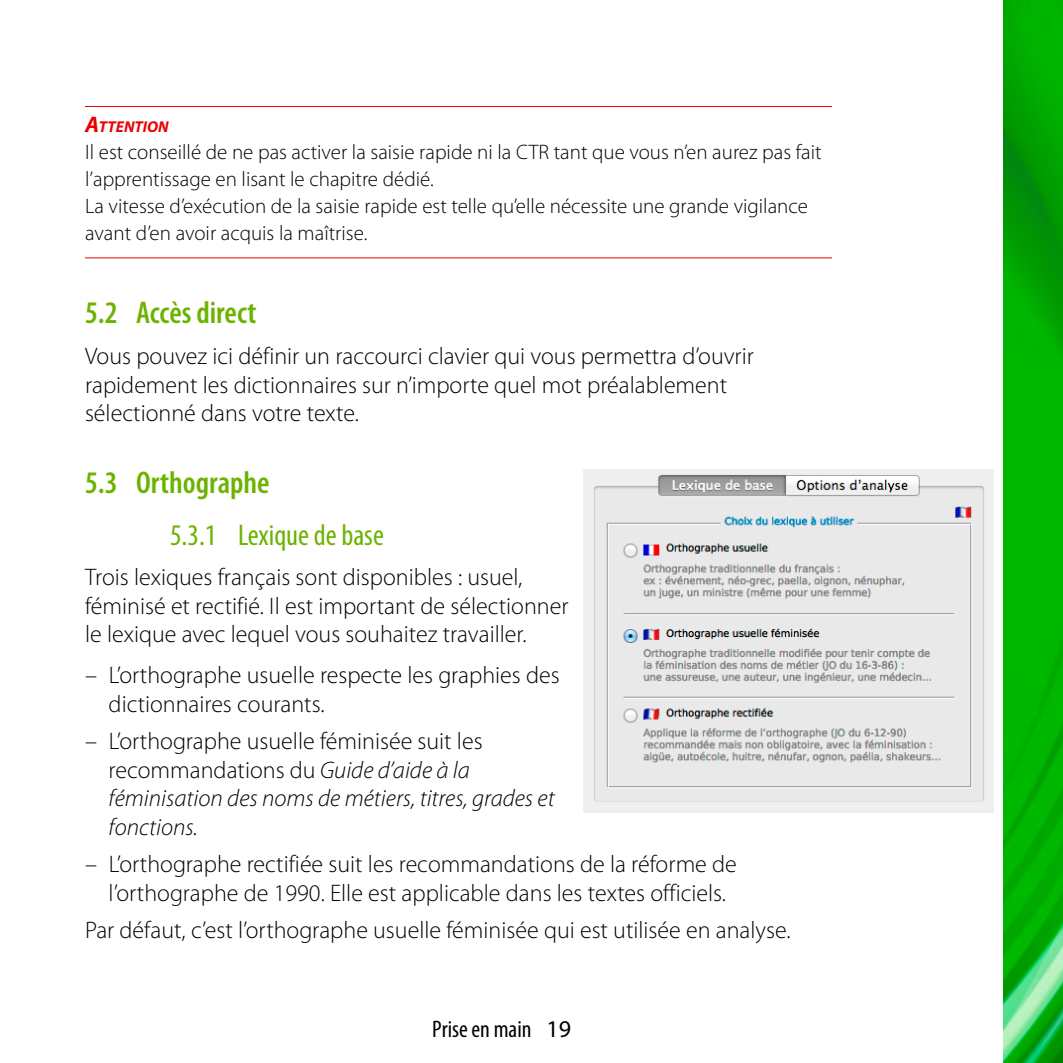
<style>
.page{position:relative;width:1063px;height:1063px;background:#fff}
.page>*{position:absolute;margin:0;border:0;box-sizing:border-box;transform-origin:0 0}
.t1{font:600 condensed 31.5px "Myriad Pro";color:#6cb300}
.t2{font:condensed 30px "Myriad Pro";color:#6cb300}
.t3{font:300 24px/28.5px "Myriad Pro";color:#000}
.t4{font:italic 300 24px/28.5px "Myriad Pro";color:#000}
.t5{font:condensed 24px "Myriad Pro";color:#000}
.t6{font:300 21px/27px "Myriad Pro";color:#000}
.t7{font:italic 700 15.6px "Myriad Pro";color:#ea0000}
.s1{font-size:22.5px}
.s2{font-style:normal}
.s3{font-stretch:normal}
</style>
<div class="page">
<img style="left:1003px;top:0;width:60px;height:1063px">
<hr style="left:85px;top:106px;width:747px;height:1px;background:#ea0000">
<hr style="left:85px;top:257px;width:747px;height:1px;background:#ea0000">
<img style="left:583px;top:470px;width:411px;height:342px">
<p class="t7" style="left:85px;top:117px;width:85px"><span class="s1">A</span>TTENTION</p>
<p class="t6" style="left:85px;top:139px;width:738px">Il est conseillé de ne pas activer la saisie rapide ni la CTR tant que vous n’en aurez pas fait l’apprentissage en lisant le chapitre dédié.<br>La vitesse d’exécution de la saisie rapide est telle qu’elle nécessite une grande vigilance avant d’en avoir acquis la maîtrise.</p>
<h1 class="t1" style="left:85px;top:293px;width:173px">5.2 Accès direct</h1>
<p class="t3" style="left:85px;top:342px;width:670px">Vous pouvez ici définir un raccourci clavier qui vous permettra d’ouvrir rapidement les dictionnaires sur n’importe quel mot préalablement sélectionné dans votre texte.</p>
<h1 class="t1" style="left:85px;top:463px;width:186px">5.3 Orthographe</h1>
<p class="t2" style="left:170px;top:517px;width:215px">5.3.1 Lexique de base</p>
<p class="t3" style="left:85px;top:563px;width:485px">Trois lexiques français sont disponibles : usuel, féminisé et rectifié. Il est important de sélectionner le lexique avec lequel vous souhaitez travailler.</p>
<p class="t3" style="left:109px;top:661px;width:453px;text-indent:-24px">– L’orthographe usuelle respecte les graphies des dictionnaires courants.</p>
<p class="t4" style="left:109px;top:727px;width:448px;text-indent:-24px"><span class="s2">– L’orthographe usuelle féminisée suit les recommandations du</span> Guide d’aide à la féminisation des noms de métiers, titres, grades et fonctions.</p>
<p class="t3" style="left:85px;top:850px;width:653px;text-align:center">– L’orthographe rectifiée suit les recommandations de la réforme de l’orthographe de 1990. Elle est applicable dans les textes officiels.</p>
<p class="t3" style="left:85px;top:916px;width:707px">Par défaut, c’est l’orthographe usuelle féminisée qui est utilisée en analyse.</p>
<p class="t5" style="left:432px;top:1015px;width:140px">Prise en main <span class="s3">19</span></p>
</div>
